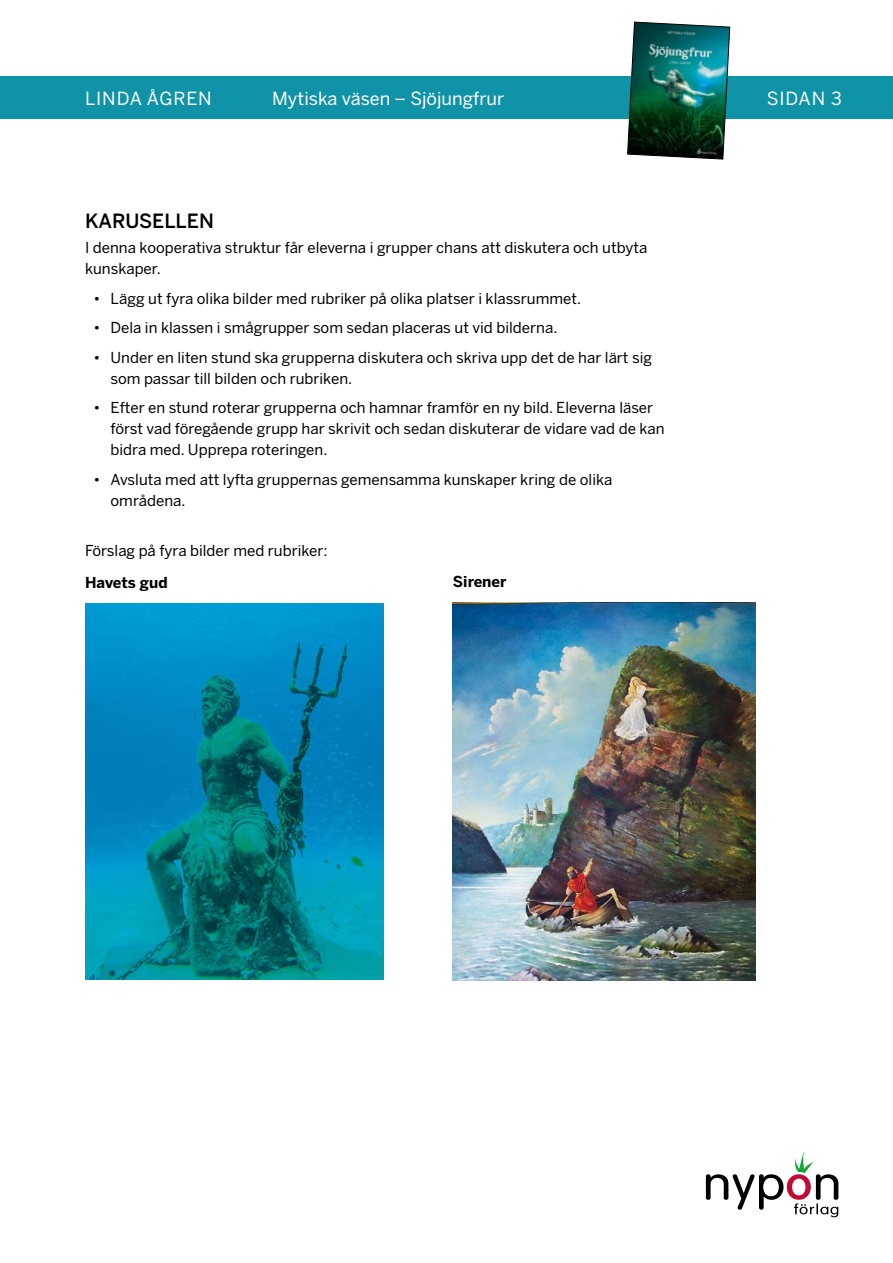
<style>
.page{position:relative;width:893px;height:1263px;background:#fff}
.page>*{position:absolute;margin:0;border:0;box-sizing:border-box;transform-origin:0 0}
.t1{font:500 19.5px "Benton Sans";color:#000}
.t2{font:18px "Benton Sans";color:#fff}
.t3{font:18px "Benton Sans";letter-spacing:.05em;color:#fff}
.t4{font:15px/21px "Benton Sans";color:#000}
.t5{font:700 15px "Benton Sans";color:#000}
</style>
<div class="page">
<svg style="left:706px;top:1152px;width:132px;height:65px"></svg>
<div style="left:0;top:77px;width:893px;height:42px;background:#1093a7"></div>
<img style="left:627px;top:21px;width:103px;height:139px">
<img style="left:85px;top:603px;width:298px;height:376px">
<img style="left:453px;top:603px;width:302px;height:377px">
<p class="t3" style="left:85px;top:87px;width:128px">LINDA ÅGREN</p>
<p class="t2" style="left:272px;top:87px;width:234px">Mytiska väsen – Sjöjungfrur</p>
<p class="t2" style="left:767px;top:87px;width:77px">SIDAN 3</p>
<h1 class="t1" style="left:85px;top:209px;width:130px">KARUSELLEN</h1>
<p class="t4" style="left:85px;top:237px;width:564px">I denna kooperativa struktur får eleverna i grupper chans att diskutera och utbyta kunskaper.</p>
<p class="t4" style="left:94px;top:288px;width:489px">• Lägg ut fyra olika bilder med rubriker på olika platser i klassrummet.</p>
<p class="t4" style="left:94px;top:317px;width:465px">• Dela in klassen i smågrupper som sedan placeras ut vid bilderna.</p>
<p class="t4" style="left:111px;top:347px;width:543px;text-indent:-17px">• Under en liten stund ska grupperna diskutera och skriva upp det de har lärt sig som passar till bilden och rubriken.</p>
<p class="t4" style="left:111px;top:397px;width:556px;text-indent:-17px">• Efter en stund roterar grupperna och hamnar framför en ny bild. Eleverna läser först vad föregående grupp har skrivit och sedan diskuterar de vidare vad de kan bidra med. Upprepa roteringen.</p>
<p class="t4" style="left:111px;top:469px;width:503px;text-indent:-17px">• Avsluta med att lyfta gruppernas gemensamma kunskaper kring de olika områdena.</p>
<p class="t4" style="left:85px;top:540px;width:244px">Förslag på fyra bilder med rubriker:</p>
<p class="t5" style="left:85px;top:573px;width:84px">Havets gud</p>
<p class="t5" style="left:453px;top:572px;width:55px">Sirener</p>
</div>
